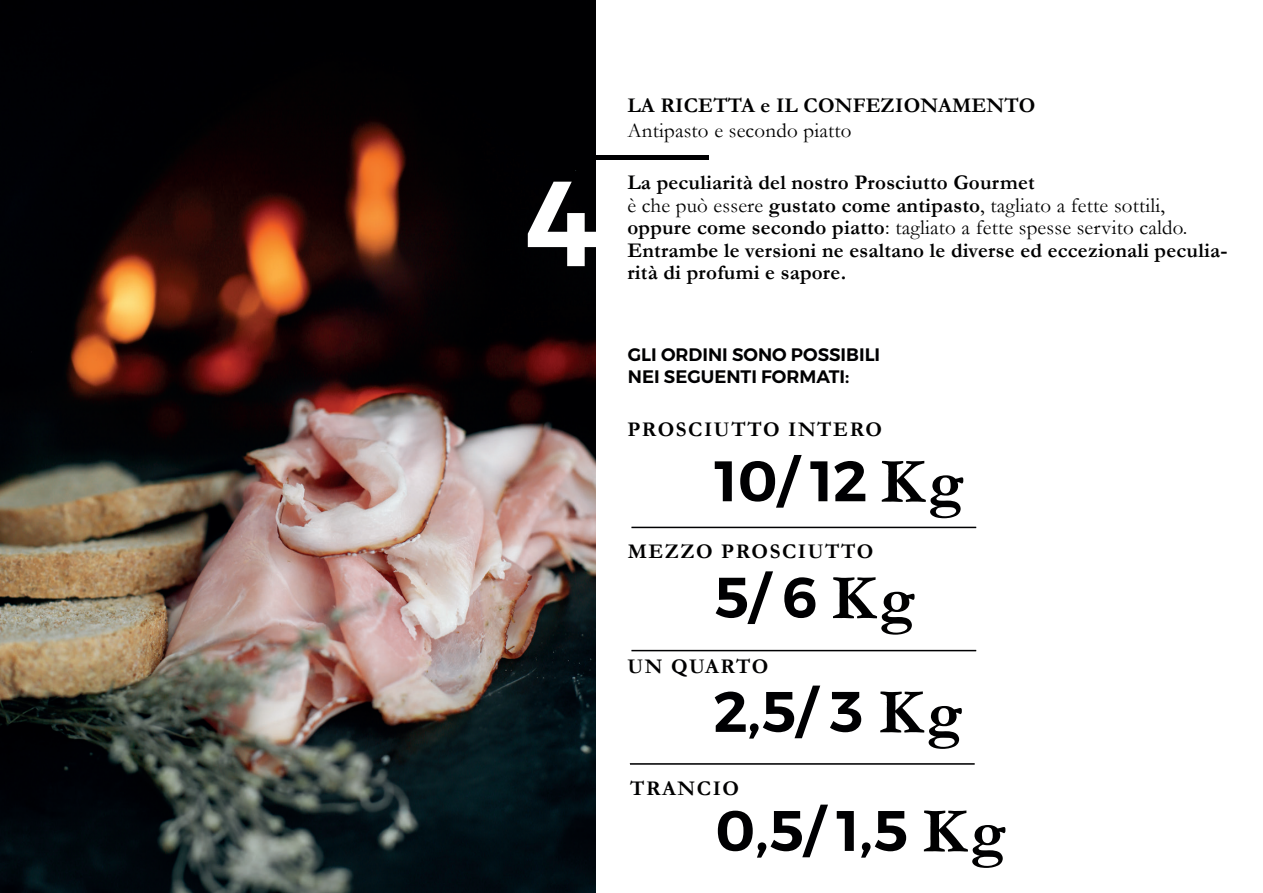
<style>
.page{position:relative;width:1263px;height:893px;background:#fff}
.page>*{position:absolute;margin:0;border:0;box-sizing:border-box;transform-origin:0 0}
.t1{font:600 120.75px "Montserrat";color:#fff}
.t2{font:600 57px/115.4px "Montserrat";color:#000002}
.t3{font:700 21px/22.5px "Garamond";letter-spacing:.01em;color:#000001}
.t4{font:700 21px "Garamond";letter-spacing:.075em;color:#000001}
.t5{font:21px "Garamond";letter-spacing:.01em;color:#000001}
.t6{font:700 21px "Garamond";letter-spacing:.065em;color:#000001}
.t7{font:600 18px/21.6px "Montserrat";color:#000002}
.s1{font-weight:400}
.s2{font-family:"Garamond";font-weight:700;font-size:64.5px;color:#000001}
</style>
<div class="page">
<div style="left:594px;top:155px;width:115px;height:5px;background:#000002"></div>
<img style="left:0;top:0;width:595px;height:893px">
<hr style="left:631px;top:527px;width:345px;height:1px;background:#000002">
<hr style="left:631px;top:650px;width:345px;height:1px;background:#000002">
<hr style="left:630px;top:763px;width:345px;height:2px;background:#000002">
<h1 class="t1" style="left:527px;top:128px;width:74px">4</h1>
<p class="t3" style="left:627px;top:94px;width:409px">LA RICETTA e IL CONFEZIONAMENTO</p>
<p class="t5" style="left:627px;top:116px;width:226px">Antipasto e secondo piatto</p>
<p class="t3" style="left:627px;top:172px;width:601px">La peculiarità del nostro Prosciutto Gourmet<br><span class="s1">è che può essere</span> gustato come antipasto<span class="s1">, tagliato a fette sottili, </span>oppure come secondo piatto<span class="s1">: tagliato a fette spesse servito caldo.<br></span>Entrambe le versioni ne esaltano le diverse ed eccezionali peculia&shy;rità di profumi e sapore.</p>
<p class="t7" style="left:628px;top:344px;width:254px">GLI ORDINI SONO POSSIBILI<br>NEI SEGUENTI FORMATI:</p>
<p class="t4" style="left:627px;top:415px;width:256px">PROSCIUTTO INTERO</p>
<h2 class="t2" style="left:713px;top:423px;width:251px">10/ 12 <span class="s2">Kg<br></span>5/ 6 <span class="s2">Kg<br></span>2,5/ 3 <span class="s2">Kg</span></h2>
<p class="t4" style="left:628px;top:537px;width:247px">MEZZO PROSCIUTTO</p>
<p class="t6" style="left:627px;top:652px;width:143px">UN QUARTO</p>
<p class="t4" style="left:630px;top:774px;width:111px">TRANCIO</p>
<h2 class="t2" style="left:715px;top:773px;width:292px">0,5/ 1,5 <span class="s2">Kg</span></h2>
</div>
